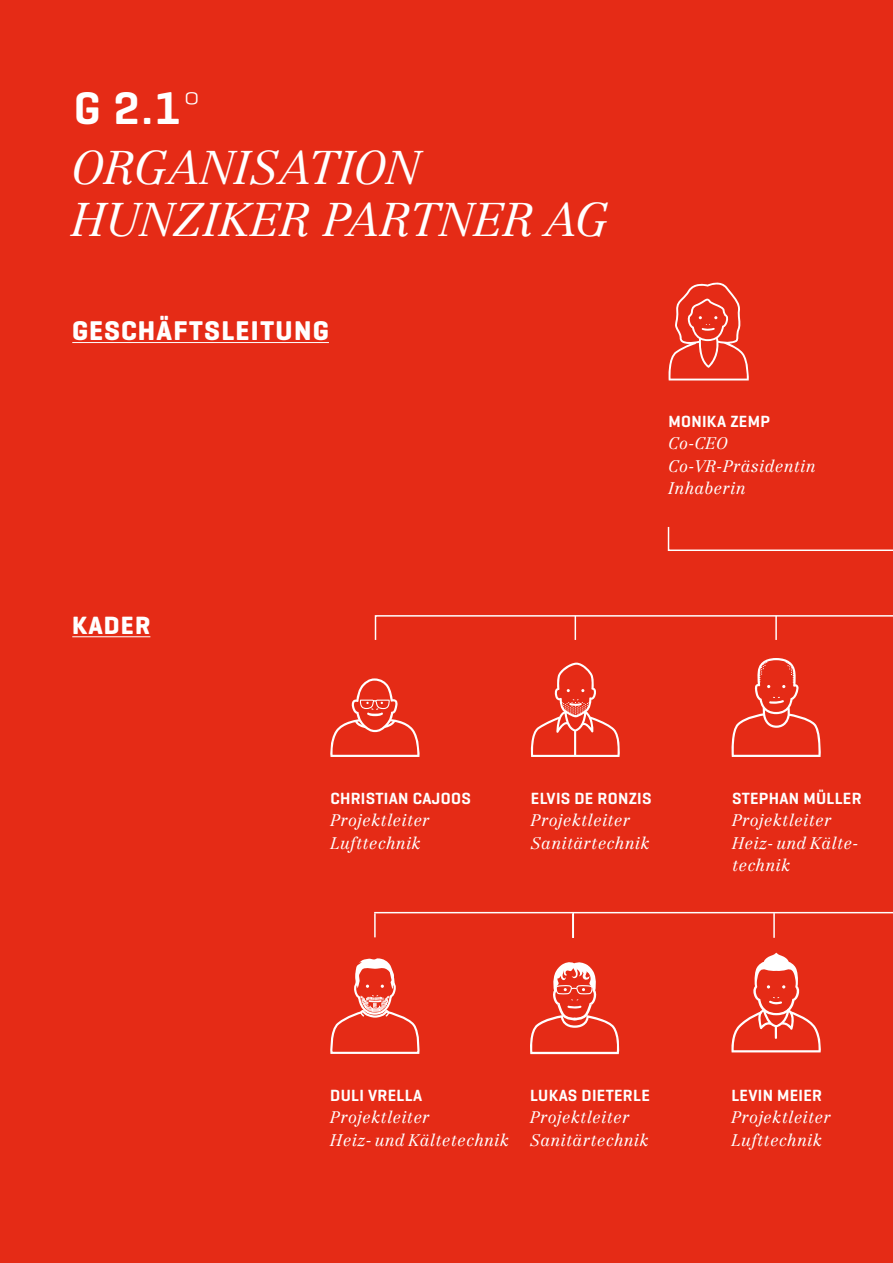
<style>
.page{position:relative;width:893px;height:1263px;background:#e52b16}
.page>*{position:absolute;margin:0;border:0;box-sizing:border-box;transform-origin:0 0}
.t1{font:46.5px/51.6px "Centennial Light Italic Os F";letter-spacing:.005em;color:#fff}
.t2{font:600 46.5px "Geogrotesque";color:#fff}
.t3{font:700 27.6px "Geogrotesque";letter-spacing:.045em;color:#fff}
.t4{font:700 25.5px "Geogrotesque";letter-spacing:.045em;color:#fff}
.t5{font:16.5px/22.5px "Centennial Light Italic Os F";letter-spacing:.02em;color:#fff}
.t6{font:600 16.5px "Geogrotesque";letter-spacing:.02em;color:#fff}
.s1{font-weight:200}
</style>
<div class="page">
<svg style="left:374px;top:615px;width:519px;height:299px"></svg>
<hr style="left:775px;top:616px;width:2px;height:24px;background:#fff">
<svg style="left:575px;top:616px;width:1px;height:24px"></svg>
<svg style="left:668px;top:526px;width:225px;height:25px"></svg>
<svg style="left:668px;top:282px;width:81px;height:98px"></svg>
<svg style="left:330px;top:678px;width:90px;height:79px"></svg>
<svg style="left:529px;top:663px;width:92px;height:94px"></svg>
<hr style="left:72px;top:342px;width:257px;height:1px;background:#fff">
<hr style="left:72px;top:636px;width:78px;height:1px;background:#fff">
<svg style="left:730px;top:658px;width:92px;height:99px"></svg>
<hr style="left:773px;top:913px;width:2px;height:25px;background:#fff">
<svg style="left:731px;top:953px;width:90px;height:99px"></svg>
<hr style="left:374px;top:913px;width:2px;height:24px;background:#fff">
<hr style="left:572px;top:913px;width:2px;height:25px;background:#fff">
<svg style="left:530px;top:962px;width:90px;height:92px"></svg>
<svg style="left:330px;top:958px;width:90px;height:96px"></svg>
<h1 class="t2" style="left:74px;top:79px;width:129px">G 2.1<span class="s1">°</span></h1>
<h1 class="t1" style="left:72px;top:142px;width:538px">ORGANISATION<br>HUNZIKER PARTNER AG</h1>
<h2 class="t3" style="left:72px;top:313px;width:258px">GESCHÄFTSLEITUNG</h2>
<h3 class="t4" style="left:72px;top:609px;width:80px">KADER</h3>
<p class="t6" style="left:668px;top:411px;width:103px">MONIKA ZEMP</p>
<p class="t5" style="left:668px;top:432px;width:149px">Co-CEO<br>Co-VR-Präsidentin<br>Inhaberin</p>
<p class="t6" style="left:330px;top:788px;width:142px">CHRISTIAN CAJOOS</p>
<p class="t5" style="left:330px;top:809px;width:101px">Projektleiter<br>Lufttechnik</p>
<p class="t6" style="left:531px;top:788px;width:122px">ELVIS DE RONZIS</p>
<p class="t5" style="left:531px;top:809px;width:120px">Projektleiter<br>Sanitärtechnik</p>
<p class="t6" style="left:732px;top:787px;width:131px">STEPHAN MÜLLER</p>
<p class="t5" style="left:732px;top:809px;width:128px">Projektleiter<br>Heiz- und Kälte&shy;technik</p>
<p class="t6" style="left:330px;top:1085px;width:93px">DULI VRELLA</p>
<p class="t5" style="left:330px;top:1106px;width:180px">Projektleiter<br>Heiz- und Kältetechnik</p>
<p class="t6" style="left:530px;top:1085px;width:121px">LUKAS DIETERLE</p>
<p class="t5" style="left:530px;top:1106px;width:120px">Projektleiter<br>Sanitärtechnik</p>
<p class="t6" style="left:731px;top:1085px;width:92px">LEVIN MEIER</p>
<p class="t5" style="left:731px;top:1106px;width:101px">Projektleiter<br>Lufttechnik</p>
</div>
